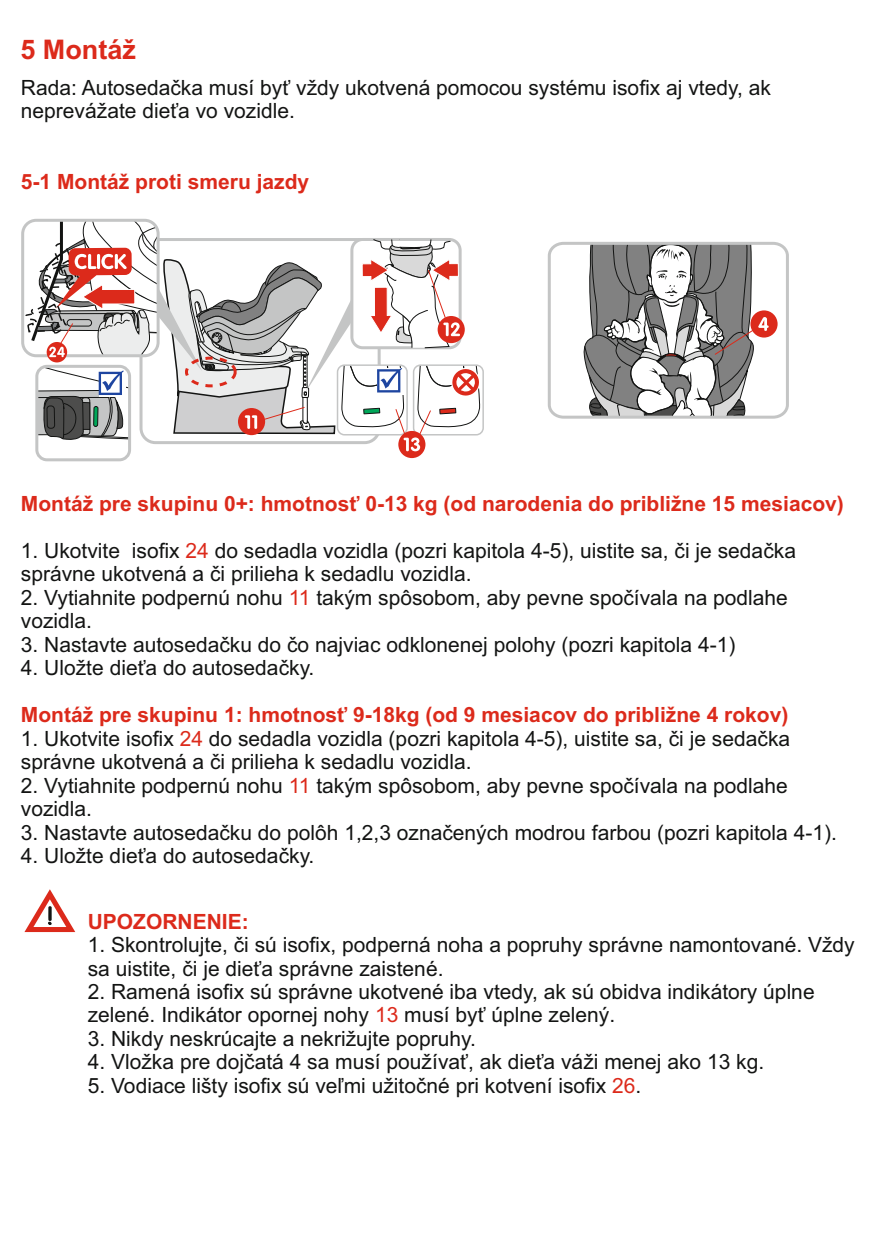
<style>
.page{position:relative;width:893px;height:1259px;background:#fff}
.page>*{position:absolute;margin:0;border:0;box-sizing:border-box;transform-origin:0 0}
.t1{font:700 27px "Arial";color:#dc2a1b}
.t2{font:21px/23.4px "Arial";color:#131413}
.t3{font:700 21px "Arial";color:#dc2a1b}
.s1{color:#dc2a1b}
</style>
<div class="page">
<div style="left:23px;top:888px;width:54px;height:47px;background:linear-gradient(to right,#fcf1f0,#fcf4f3)"></div>
<svg style="left:24px;top:889px;width:51px;height:43px"></svg>
<div style="left:548px;top:242px;width:241px;height:177px;border:3px solid #c4c5c5;border-radius:13px"></div>
<div style="left:750px;top:310px;width:28px;height:27px;background:#dc2a1b;border-radius:50%"></div>
<svg style="left:581px;top:242px;width:188px;height:176px"></svg>
<div style="left:413px;top:364px;width:71px;height:71px;border:2px solid #c4c5c5;border-radius:7px"></div>
<div style="left:21px;top:219px;width:139px;height:138px;border:3px solid #c4c5c5;border-radius:14px"></div>
<svg style="left:25px;top:218px;width:456px;height:244px"></svg>
<p class="t1" style="left:20px;top:39px;width:117px">5 Montáž</p>
<p class="t2" style="left:21px;top:78px;width:751px">Rada: Autosedačka musí byť vždy ukotvená pomocou systému isofix aj vtedy, ak neprevážate dieťa vo vozidle.</p>
<p class="t3" style="left:21px;top:173px;width:290px">5-1 Montáž proti smeru jazdy</p>
<p class="t3" style="left:21px;top:496px;width:824px">Montáž pre skupinu 0+: hmotnosť 0-13 kg (od narodenia do približne 15 mesiacov)</p>
<p class="t2" style="left:21px;top:541px;width:776px">1. Ukotvite isofix <span class="s1">24</span> do sedadla vozidla (pozri kapitola 4-5), uistite sa, či je sedačka správne ukotvená a či prilieha k sedadlu vozidla.</p>
<p class="t2" style="left:21px;top:588px;width:768px">2. Vytiahnite podpernú nohu <span class="s1">11</span> takým spôsobom, aby pevne spočívala na podlahe vozidla.</p>
<p class="t2" style="left:21px;top:635px;width:716px">3. Nastavte autosedačku do čo najviac odklonenej polohy (pozri kapitola 4-1)</p>
<p class="t2" style="left:21px;top:658px;width:295px">4. Uložte dieťa do autosedačky.</p>
<p class="t3" style="left:21px;top:707px;width:769px">Montáž pre skupinu 1: hmotnosť 9-18kg (od 9 mesiacov do približne 4 rokov)</p>
<p class="t2" style="left:21px;top:728px;width:771px">1. Ukotvite isofix <span class="s1">24</span> do sedadla vozidla (pozri kapitola 4-5), uistite sa, či je sedačka správne ukotvená a či prilieha k sedadlu vozidla.</p>
<p class="t2" style="left:21px;top:775px;width:768px">2. Vytiahnite podpernú nohu <span class="s1">11</span> takým spôsobom, aby pevne spočívala na podlahe vozidla.</p>
<p class="t2" style="left:21px;top:822px;width:817px">3. Nastavte autosedačku do polôh 1,2,3 označených modrou farbou (pozri kapitola 4-1).</p>
<p class="t2" style="left:21px;top:846px;width:295px">4. Uložte dieťa do autosedačky.</p>
<p class="t3" style="left:88px;top:913px;width:163px">UPOZORNENIE:</p>
<p class="t2" style="left:88px;top:935px;width:768px">1. Skontrolujte, či sú isofix, podperná noha a popruhy správne namontované. Vždy sa uistite, či je dieťa správne zaistené.</p>
<p class="t2" style="left:88px;top:982px;width:728px">2. Ramená isofix sú správne ukotvené iba vtedy, ak sú obidva indikátory úplne zelené. Indikátor opornej nohy <span class="s1">13</span> musí byť úplne zelený.</p>
<p class="t2" style="left:88px;top:1028px;width:390px">3. Nikdy neskrúcajte a nekrižujte popruhy.</p>
<p class="t2" style="left:88px;top:1052px;width:678px">4. Vložka pre dojčatá 4 sa musí používať, ak dieťa váži menej ako 13 kg.</p>
<p class="t2" style="left:88px;top:1075px;width:555px">5. Vodiace lišty isofix sú veľmi užitočné pri kotvení isofix <span class="s1">26</span>.</p>
</div>
